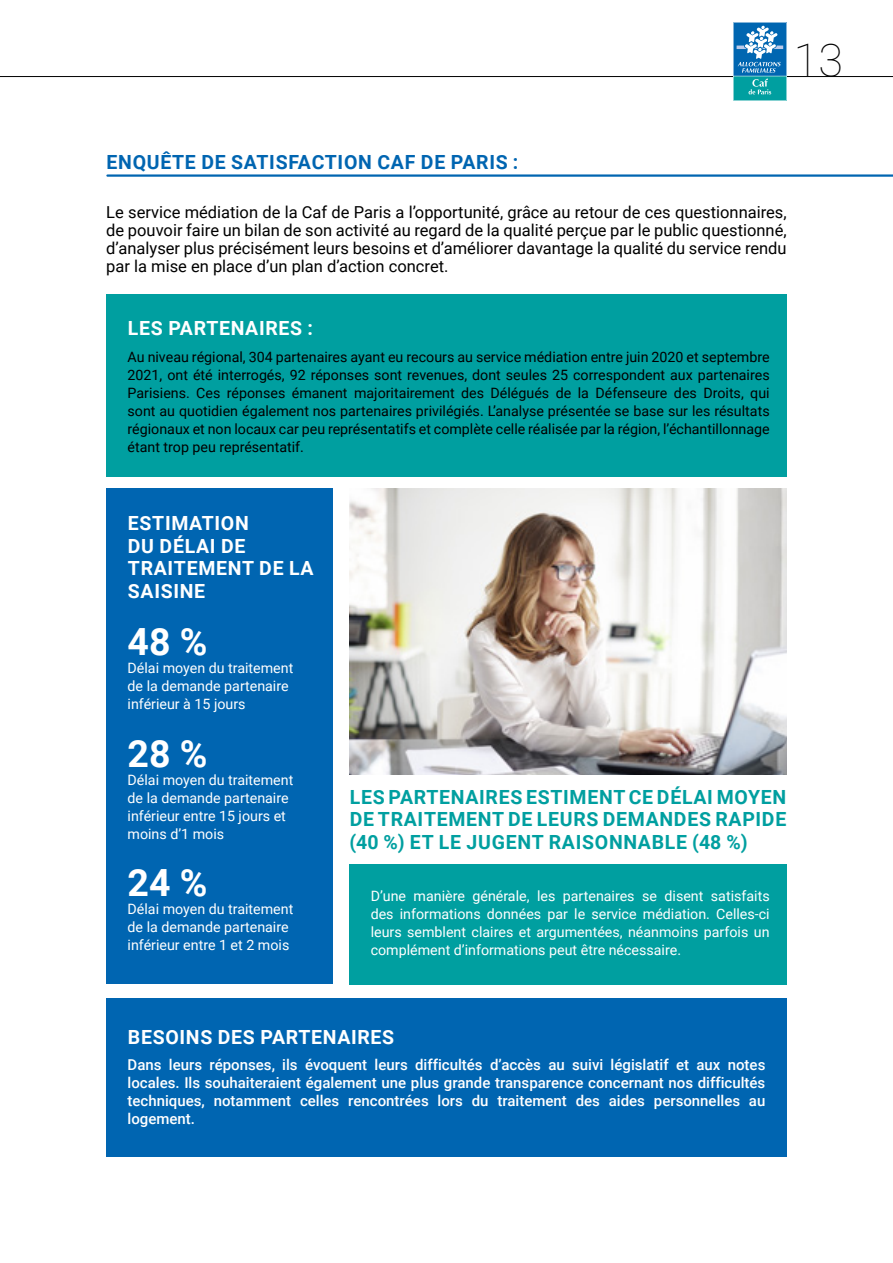
<style>
.page{position:relative;width:893px;height:1263px;background:#fff}
.page>*{position:absolute;margin:0;border:0;box-sizing:border-box;transform-origin:0 0}
.t1{font:100 45px "Roboto";color:#000}
.t2{font:700 37.5px "Roboto";color:#fff}
.t3{font:700 19.5px/22.5px "Roboto";letter-spacing:.035em;color:#009fa0;text-align:justify}
.t4{font:700 19.5px/22.5px "Roboto";letter-spacing:.035em;color:#fff}
.t5{font:700 19.5px "Roboto";letter-spacing:.035em;color:#0065b1}
.t6{font:16.5px/18px "Roboto";color:#000;text-align:justify}
.t7{font:500 15px/18px "Roboto";color:#fff;text-align:justify}
.t8{font:14.25px/18px "Roboto";color:#000;text-align:justify}
.t9{font:14.25px/18px "Roboto";color:#fff}
</style>
<div class="page">
<hr style="left:0;top:76px;width:893px;height:1px;background:#000">
<svg style="left:733px;top:22px;width:54px;height:79px;background:#3495bc"></svg>
<hr style="left:107px;top:174px;width:786px;height:3px;background:#0065b1">
<div style="left:106px;top:998px;width:681px;height:159px;background:#0065b1"></div>
<div style="left:106px;top:294px;width:681px;height:182px;background:#009fa0"></div>
<div style="left:349px;top:864px;width:438px;height:121px;background:#009fa0"></div>
<div style="left:106px;top:488px;width:227px;height:496px;background:#0065b1"></div>
<img style="left:349px;top:488px;width:438px;height:286px">
<h1 class="t1" style="left:794px;top:29px;width:51px">13</h1>
<h3 class="t5" style="left:107px;top:149px;width:413px">ENQUÊTE DE SATISFACTION CAF DE PARIS :</h3>
<p class="t6" style="left:106px;top:203px;width:682px">Le service médiation de la Caf de Paris a l’opportunité, grâce au retour de ces questionnaires, de pouvoir faire un bilan de son activité au regard de la qualité perçue par le public questionné, d’analyser plus précisément leurs besoins et d’améliorer davantage la qualité du service rendu par la mise en place d’un plan d’action concret.</p>
<h3 class="t4" style="left:128px;top:317px;width:186px">LES PARTENAIRES :</h3>
<p class="t8" style="left:128px;top:347px;width:644px">Au niveau régional, 304 partenaires ayant eu recours au service médiation entre juin 2020 et septembre 2021, ont été interrogés, 92 réponses sont revenues, dont seules 25 correspondent aux partenaires Parisiens. Ces réponses émanent majoritairement des Délégués de la Défenseure des Droits, qui sont au quotidien également nos partenaires privilégiés. L’analyse présentée se base sur les résultats régionaux et non locaux car peu représentatifs et complète celle réalisée par la région, l’échantillonnage étant trop peu représentatif.</p>
<h3 class="t4" style="left:128px;top:511px;width:187px">ESTIMATION<br>DU DÉLAI DE<br>TRAITEMENT DE LA<br>SAISINE</h3>
<h2 class="t2" style="left:128px;top:615px;width:82px">48 %</h2>
<p class="t9" style="left:128px;top:658px;width:167px">Délai moyen du traitement de la demande partenaire inférieur à 15 jours</p>
<h2 class="t2" style="left:128px;top:727px;width:82px">28 %</h2>
<p class="t9" style="left:128px;top:770px;width:167px">Délai moyen du traitement de la demande partenaire inférieur entre 15 jours et moins d’1 mois</p>
<h2 class="t2" style="left:128px;top:856px;width:82px">24 %</h2>
<p class="t9" style="left:128px;top:899px;width:167px">Délai moyen du traitement de la demande partenaire inférieur entre 1 et 2 mois</p>
<h3 class="t3" style="left:349px;top:785px;width:438px">LES PARTENAIRES ESTIMENT CE DÉLAI MOYEN DE TRAITEMENT DE LEURS DEMANDES RAPIDE (40 %) ET LE JUGENT RAISONNABLE (48 %)</h3>
<p class="t9" style="left:371px;top:886px;width:400px;text-align:justify">D’une manière générale, les partenaires se disent satisfaits des informations données par le service médiation. Celles-ci leurs semblent claires et argumentées, néanmoins parfois un complément d’informations peut être nécessaire.</p>
<h3 class="t4" style="left:128px;top:1025px;width:268px">BESOINS DES PARTENAIRES</h3>
<p class="t7" style="left:128px;top:1055px;width:639px">Dans leurs réponses, ils évoquent leurs difficultés d’accès au suivi législatif et aux notes locales. Ils souhaiteraient également une plus grande transparence concernant nos difficultés techniques, notamment celles rencontrées lors du traitement des aides personnelles au logement.</p>
</div>
